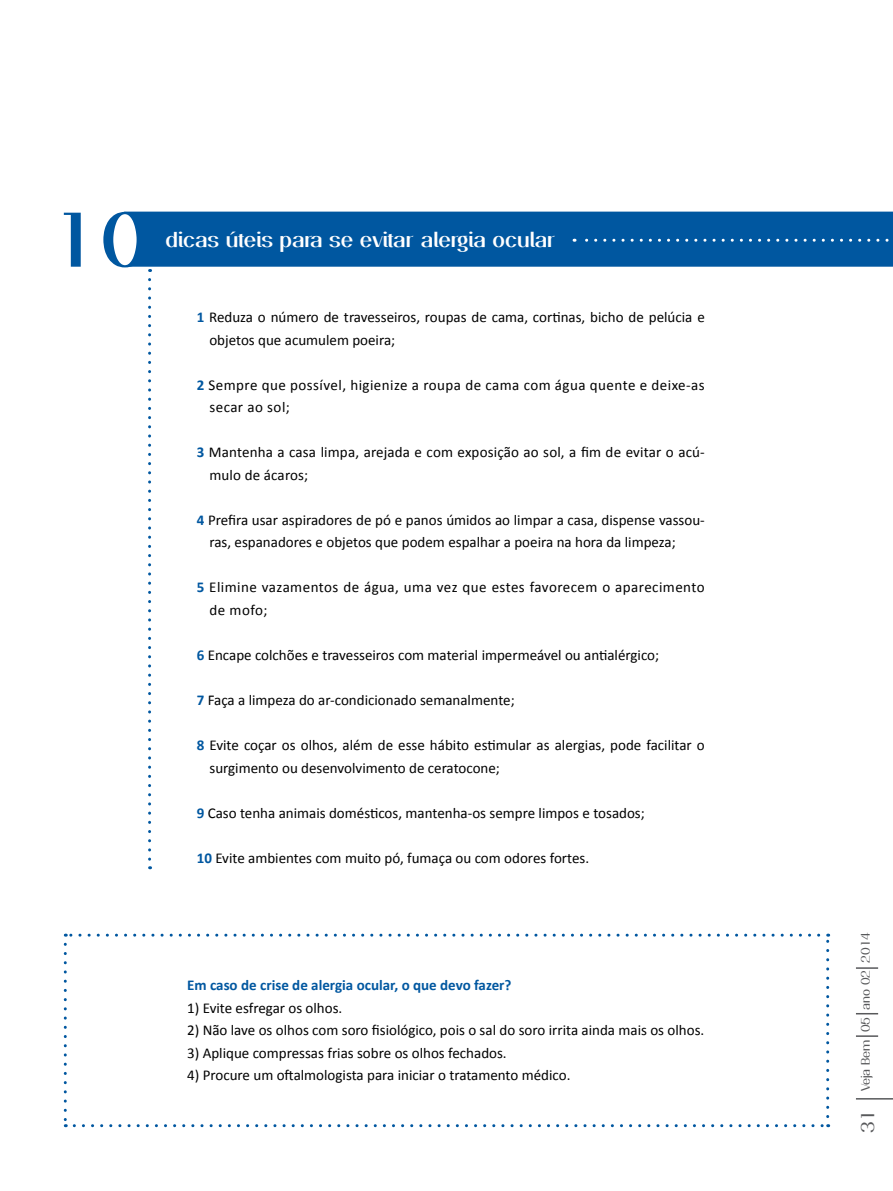
<style>
.page{position:relative;width:893px;height:1191px;background:#fff}
.page>*{position:absolute;margin:0;border:0;box-sizing:border-box;transform-origin:0 0}
.t1{font:600 75px "Passion Sans P Dai";color:#0057a0}
.t2{font:600 21px "Passion Sans P Dai";color:#fff}
.t3{font:15px/22.5px "Calibri";color:#000}
.t4{font:15px/22.5px "Calibri";letter-spacing:.03em;color:#000}
.t5{font:700 15px "Calibri";color:#0057a0}
.t6{font:12px "Passion Sans P Dag";color:#58595b}
.s1{font-weight:700;color:#0057a0}
.s2{font-size:18px}
</style>
<div class="page">
<hr style="left:856px;top:1098px;width:37px;height:1px;background:#58595b">
<hr style="left:856px;top:1035px;width:22px;height:2px;background:#58595b">
<svg style="left:856px;top:1013px;width:22px;height:1px"></svg>
<svg style="left:856px;top:967px;width:22px;height:1px"></svg>
<svg style="left:64px;top:944px;width:3px;height:183px"></svg>
<svg style="left:74px;top:1124px;width:755px;height:3px"></svg>
<svg style="left:826px;top:933px;width:3px;height:183px"></svg>
<svg style="left:65px;top:933px;width:754px;height:3px"></svg>
<svg style="left:123px;top:212px;width:770px;height:60px;background:#1d6aab"></svg>
<svg style="left:148px;top:279px;width:3px;height:590px"></svg>
<h1 class="t1" style="left:51px;top:194px;width:100px">10</h1>
<h2 class="t2" style="left:166px;top:226px;width:392px">dicas úteis para se evitar alergia ocular</h2>
<p class="t3" style="left:209px;top:306px;width:497px;text-indent:-13px"><span class="s1">1</span> Reduza o número de travesseiros, roupas de cama, cortinas, bicho de pelúcia e objetos que acumulem poeira;</p>
<p class="t4" style="left:209px;top:374px;width:497px;text-indent:-13px"><span class="s1">2</span> Sempre que possível, higienize a roupa de cama com água quente e deixe-as secar ao sol;</p>
<p class="t3" style="left:209px;top:441px;width:497px;text-indent:-13px"><span class="s1">3</span> Mantenha a casa limpa, arejada e com exposição ao sol, a fim de evitar o acú&shy;mulo de ácaros;</p>
<p class="t3" style="left:209px;top:509px;width:497px;text-indent:-13px"><span class="s1">4</span> Prefira usar aspiradores de pó e panos úmidos ao limpar a casa, dispense vassou&shy;ras, espanadores e objetos que podem espalhar a poeira na hora da limpeza;</p>
<p class="t4" style="left:209px;top:576px;width:497px;text-indent:-13px"><span class="s1">5</span> Elimine vazamentos de água, uma vez que estes favorecem o aparecimento de mofo;</p>
<p class="t3" style="left:197px;top:644px;width:464px"><span class="s1">6</span> Encape colchões e travesseiros com material impermeável ou antialérgico;</p>
<p class="t3" style="left:197px;top:689px;width:319px"><span class="s1">7</span> Faça a limpeza do ar-condicionado semanalmente;</p>
<p class="t3" style="left:209px;top:734px;width:497px;text-indent:-13px"><span class="s1">8</span> Evite coçar os olhos, além de esse hábito estimular as alergias, pode facilitar o surgimento ou desenvolvimento de ceratocone;</p>
<p class="t3" style="left:197px;top:801px;width:450px"><span class="s1">9</span> Caso tenha animais domésticos, mantenha-os sempre limpos e tosados;</p>
<p class="t3" style="left:197px;top:846px;width:394px"><span class="s1">10</span> Evite ambientes com muito pó, fumaça ou com odores fortes.</p>
<p class="t5" style="left:187px;top:975px;width:326px">Em caso de crise de alergia ocular, o que devo fazer?</p>
<p class="t3" style="left:187px;top:996px;width:157px">1) Evite esfregar os olhos.</p>
<p class="t3" style="left:187px;top:1019px;width:519px">2) Não lave os olhos com soro fisiológico, pois o sal do soro irrita ainda mais os olhos.</p>
<p class="t3" style="left:187px;top:1041px;width:321px">3) Aplique compressas frias sobre os olhos fechados.</p>
<p class="t3" style="left:187px;top:1064px;width:385px">4) Procure um oftalmologista para iniciar o tratamento médico.</p>
<p class="t6" style="left:858px;top:1133px;width:202px;rotate:-90deg"><span class="s2">31</span> Veja Bem 05 ano 02 2014</p>
</div>
